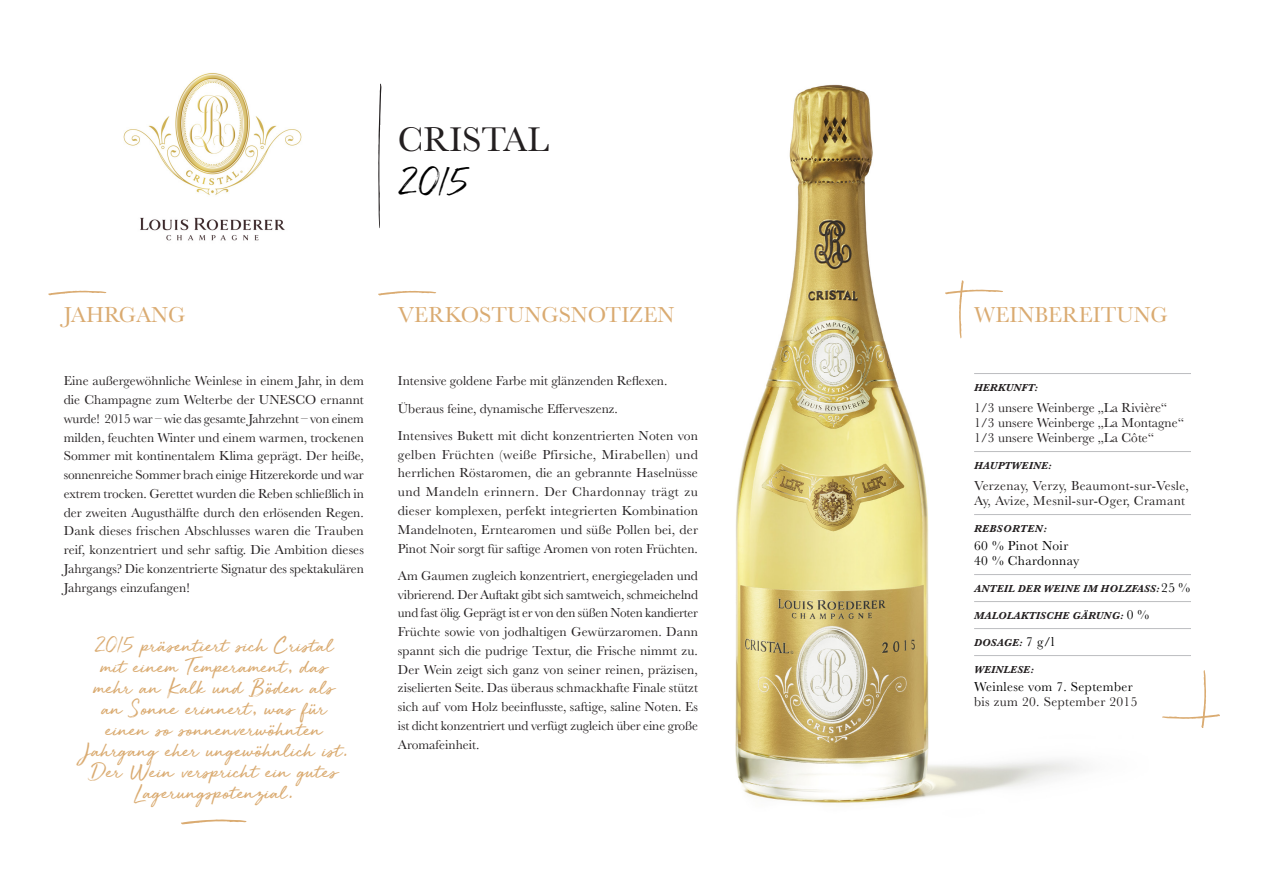
<style>
.page{position:relative;width:1263px;height:893px;background:#fff}
.page>*{position:absolute;margin:0;border:0;box-sizing:border-box;transform-origin:0 0}
.t1{font:40.5px "Golden Plains";color:#000}
.t2{font:35.7px "Baskerville";color:#231f20}
.CITATION{font:22.5px/21px "Golden Plains";color:#daab71;text-align:center}
.TEXTE_BASKERVILLE{font:22.5px "Baskerville";color:#daab71}
.GRAND_TITRE{font:22.5px "Baskerville";color:#daab71}
.TEXTE_BASKERVILLE-2{font:13.5px/18.8px "Baskerville";color:#231f20;text-align:justify}
.TITRE_FILET{font:13.5px/15px "Baskerville";color:#231f20}
.TITRE_FILET-2{font:13.5px/15px "Baskerville";letter-spacing:.025em;color:#000}
.TITRE_FILET-3{font:13.5px/15px "Baskerville";letter-spacing:.025em;color:#231f20}
.TITRE_FILET-4{font:italic 700 10.5px "Baskerville";letter-spacing:.02em;color:#231f20}
.TITRE_FILET-5{font:italic 700 10.5px "Baskerville";letter-spacing:.05em;color:#231f20}
.s1{font-weight:400;font-style:normal;font-size:13.5px;color:#000}
.s2{color:#231f20}
</style>
<div class="page">
<img style="left:735px;top:84px;width:347px;height:719px">
<svg style="left:378px;top:84px;width:3px;height:144px"></svg>
<svg style="left:48px;top:291px;width:58px;height:4px"></svg>
<svg style="left:378px;top:291px;width:58px;height:4px"></svg>
<img style="left:123px;top:73px;width:179px;height:168px">
<hr style="left:974px;top:373px;width:217px;height:1px;background:#bcbdc0">
<hr style="left:974px;top:451px;width:217px;height:1px;background:#bcbdc0">
<hr style="left:974px;top:514px;width:217px;height:1px;background:#bcbdc0">
<hr style="left:974px;top:574px;width:217px;height:1px;background:#bcbdc0">
<hr style="left:974px;top:601px;width:217px;height:1px;background:#bcbdc0">
<hr style="left:974px;top:628px;width:217px;height:1px;background:#bcbdc0">
<hr style="left:974px;top:655px;width:217px;height:1px;background:#bcbdc0">
<svg style="left:945px;top:280px;width:58px;height:58px"></svg>
<svg style="left:181px;top:819px;width:65px;height:5px"></svg>
<svg style="left:1162px;top:670px;width:58px;height:58px"></svg>
<h2 class="t2" style="left:398px;top:117px;width:153px">CRISTAL</h2>
<h1 class="t1" style="left:398px;top:156px;width:71px">2015</h1>
<p class="TEXTE_BASKERVILLE" style="left:64px;top:300px;width:123px">JAHRGANG</p>
<p class="TEXTE_BASKERVILLE" style="left:398px;top:300px;width:278px">VERKOSTUNGSNOTIZEN</p>
<p class="GRAND_TITRE" style="left:974px;top:300px;width:195px">WEINBEREITUNG</p>
<p class="TEXTE_BASKERVILLE-2" style="left:398px;top:372px;width:271px">Intensive goldene Farbe mit glänzenden Reflexen.</p>
<p class="TEXTE_BASKERVILLE-2" style="left:398px;top:399px;width:222px">Überaus feine, dynamische Efferveszenz.</p>
<p class="TEXTE_BASKERVILLE-2" style="left:398px;top:426px;width:302px">Intensives Bukett mit dicht konzentrierten Noten von gelben Früchten (weiße Pfirsiche, Mirabellen) und herrlichen Röstaromen, die an gebrannte Haselnüsse und Mandeln erinnern. Der Chardonnay trägt zu dieser komplexen, perfekt integrierten Kombination Mandelnoten, Erntearomen und süße Pollen bei, der Pinot Noir sorgt für saftige Aromen von roten Früchten.</p>
<p class="TEXTE_BASKERVILLE-2" style="left:398px;top:566px;width:302px">Am Gaumen zugleich konzentriert, energiegeladen und vibrierend. Der Auftakt gibt sich samtweich, schmeichelnd und fast ölig. Geprägt ist er von den süßen Noten kandierter Früchte sowie von jodhaltigen Gewürzaromen. Dann spannt sich die pudrige Textur, die Frische nimmt zu.<br>Der Wein zeigt sich ganz von seiner reinen, präzisen, ziselierten Seite. Das überaus schmackhafte Finale stützt sich auf vom Holz beeinflusste, saftige, saline Noten. Es ist dicht konzentriert und verfügt zugleich über eine große Aromafeinheit.</p>
<p class="TEXTE_BASKERVILLE-2" style="left:64px;top:372px;width:302px">Eine außergewöhnliche Weinlese in einem Jahr, in dem die Champagne zum Welterbe der UNESCO ernannt wurde! 2015 war – wie das gesamte Jahrzehnt – von einem milden, feuchten Winter und einem warmen, trockenen Sommer mit kontinentalem Klima geprägt. Der heiße, sonnenreiche Sommer brach einige Hitzerekorde und war extrem trocken. Gerettet wurden die Reben schließlich in der zweiten Augusthälfte durch den erlösenden Regen.<br>Dank dieses frischen Abschlusses waren die Trauben reif, konzentriert und sehr saftig. Die Ambition dieses Jahrgangs? Die konzentrierte Signatur des spektakulären Jahrgangs einzufangen!</p>
<p class="TITRE_FILET-4" style="left:974px;top:380px;width:65px">HERKUNFT:</p>
<p class="TITRE_FILET" style="left:974px;top:400px;width:211px">1/3 unsere Weinberge „La Rivière“<br>1/3 unsere Weinberge „La Montagne“<br>1/3 unsere Weinberge „La Côte“</p>
<p class="TITRE_FILET-4" style="left:974px;top:458px;width:79px">HAUPTWEINE:</p>
<p class="TITRE_FILET-3" style="left:974px;top:478px;width:216px">Verzenay, Verzy, Beaumont-sur-Vesle,<br>Ay, Avize, Mesnil-sur-Oger, Cramant</p>
<p class="TITRE_FILET-5" style="left:974px;top:521px;width:74px">REBSORTEN:</p>
<p class="TITRE_FILET-2" style="left:974px;top:538px;width:96px">60 % Pinot Noir</p>
<p class="TITRE_FILET-2" style="left:974px;top:553px;width:107px">40 % Chardonnay</p>
<p class="TITRE_FILET-4" style="left:974px;top:581px;width:217px">ANTEIL DER WEINE IM HOLZFASS:<span class="s1">25 %</span></p>
<p class="TITRE_FILET-4" style="left:974px;top:608px;width:177px">MALOLAKTISCHE GÄRUNG: <span class="s1">0 %</span></p>
<p class="TITRE_FILET-4" style="left:974px;top:635px;width:82px">DOSAGE: <span class="s1">7 g/l</span></p>
<p class="TITRE_FILET-4" style="left:974px;top:662px;width:61px">WEINLESE:</p>
<p class="TITRE_FILET-2" style="left:974px;top:679px;width:165px">Weinlese vom 7. September <span class="s2">bis zum 20. September 2015</span></p>
<p class="CITATION" style="left:81px;top:636px;width:268px">2015 präsentiert sich Cristal mit einem Temperament, das mehr an Kalk und Böden als an Sonne erinnert, was für einen so sonnenverwöhnten<br>Jahrgang eher ungewöhnlich ist.<br>Der Wein verspricht ein gutes<br>Lagerungspotenzial.</p>
</div>
